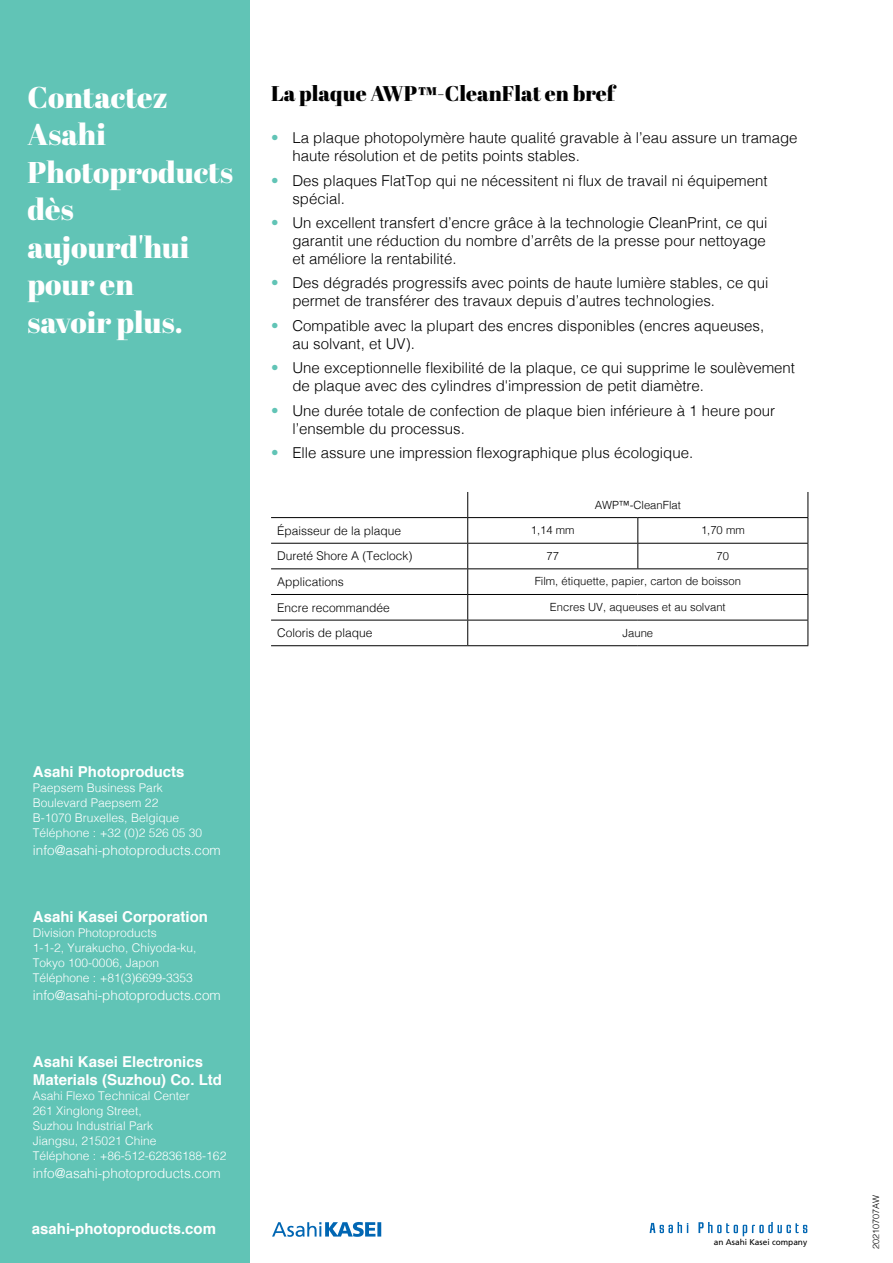
<style>
.page{position:relative;width:893px;height:1263px;background:#fff}
.page>*{position:absolute;margin:0;border:0;box-sizing:border-box;transform-origin:0 0}
.t1{font:30px/37.5px "Abril Fatface";color:#fff}
.t2{font:21.3px "Abril Fatface";color:#000}
.t3{font:300 15px/18px "Helvetica";color:#000}
.t4{font:700 15px/18px "Helvetica";color:#fff}
.t5{font:300 13.5px "Helvetica";color:#fff}
.t6{font:300 12px/15px "Helvetica";color:#fff}
.t7{font:300 12px "Helvetica";color:#000}
.t8{font:300 11.25px "Helvetica";color:#000}
.t9{font:300 9px "Helvetica";color:#000}
.t10{font:8.25px "Frutiger LT Std";color:#000}
.s1{color:#61c4b6}
</style>
<div class="page">
<div style="left:0;top:0;width:250px;height:1263px;background:#61c4b6"></div>
<svg style="left:272px;top:1222px;width:109px;height:15px"></svg>
<svg style="left:650px;top:1223px;width:38px;height:10px"></svg>
<svg style="left:698px;top:1223px;width:109px;height:13px"></svg>
<hr style="left:271px;top:543px;width:197px;height:1px;background:#000">
<hr style="left:271px;top:568px;width:197px;height:1px;background:#000">
<hr style="left:271px;top:594px;width:197px;height:1px;background:#000">
<hr style="left:271px;top:620px;width:197px;height:1px;background:#000">
<hr style="left:271px;top:645px;width:197px;height:1px;background:#000">
<hr style="left:468px;top:543px;width:170px;height:1px;background:#000">
<hr style="left:638px;top:543px;width:170px;height:1px;background:#000">
<svg style="left:637px;top:518px;width:1px;height:50px"></svg>
<svg style="left:807px;top:492px;width:1px;height:153px"></svg>
<hr style="left:468px;top:568px;width:170px;height:1px;background:#000">
<hr style="left:638px;top:568px;width:170px;height:1px;background:#000">
<hr style="left:468px;top:594px;width:170px;height:1px;background:#000">
<hr style="left:638px;top:594px;width:170px;height:1px;background:#000">
<hr style="left:468px;top:620px;width:170px;height:1px;background:#000">
<hr style="left:638px;top:620px;width:170px;height:1px;background:#000">
<hr style="left:468px;top:645px;width:170px;height:1px;background:#000">
<hr style="left:638px;top:645px;width:170px;height:1px;background:#000">
<svg style="left:467px;top:492px;width:1px;height:153px"></svg>
<hr style="left:468px;top:517px;width:170px;height:1px;background:#000">
<hr style="left:638px;top:517px;width:170px;height:1px;background:#000">
<hr style="left:271px;top:517px;width:197px;height:1px;background:#000">
<h1 class="t1" style="left:28px;top:77px;width:207px">Contactez<br>Asahi<br>Photoproducts dès aujourd'hui pour en<br>savoir plus.</h1>
<h2 class="t2" style="left:271px;top:78px;width:345px">La plaque AWP™-CleanFlat en bref</h2>
<p class="t3" style="left:292px;top:128px;width:507px;text-indent:-21px"><span class="s1">•</span> La plaque photopolymère haute qualité gravable à l’eau assure un tramage haute résolution et de petits points stables.</p>
<p class="t3" style="left:292px;top:170px;width:477px;text-indent:-21px"><span class="s1">•</span> Des plaques FlatTop qui ne nécessitent ni flux de travail ni équipement spécial.</p>
<p class="t3" style="left:292px;top:213px;width:477px;text-align:justify;text-indent:-21px"><span class="s1">•</span> Un excellent transfert d’encre grâce à la technologie CleanPrint, ce qui garantit une réduction du nombre d’arrêts de la presse pour nettoyage et améliore la rentabilité.</p>
<p class="t3" style="left:292px;top:273px;width:477px;text-indent:-21px"><span class="s1">•</span> Des dégradés progressifs avec points de haute lumière stables, ce qui permet de transférer des travaux depuis d’autres technologies.</p>
<p class="t3" style="left:292px;top:315px;width:473px;text-indent:-21px"><span class="s1">•</span> Compatible avec la plupart des encres disponibles (encres aqueuses, au solvant, et UV).</p>
<p class="t3" style="left:292px;top:358px;width:504px;text-indent:-21px"><span class="s1">•</span> Une exceptionnelle flexibilité de la plaque, ce qui supprime le soulèvement de plaque avec des cylindres d'impression de petit diamètre.</p>
<p class="t3" style="left:292px;top:400px;width:484px;text-indent:-21px"><span class="s1">•</span> Une durée totale de confection de plaque bien inférieure à 1 heure pour l’ensemble du processus.</p>
<p class="t3" style="left:271px;top:442px;width:424px"><span class="s1">•</span> Elle assure une impression flexographique plus écologique.</p>
<p class="t8" style="left:595px;top:495px;width:88px">AWP™-CleanFlat</p>
<p class="t7" style="left:277px;top:520px;width:126px">Épaisseur de la plaque</p>
<p class="t8" style="left:531px;top:521px;width:45px">1,14 mm</p>
<p class="t8" style="left:701px;top:521px;width:45px">1,70 mm</p>
<p class="t7" style="left:277px;top:546px;width:137px">Dureté Shore A (Teclock)</p>
<p class="t8" style="left:547px;top:546px;width:14px">77</p>
<p class="t8" style="left:717px;top:546px;width:14px">70</p>
<p class="t7" style="left:277px;top:571px;width:68px">Applications</p>
<p class="t8" style="left:535px;top:572px;width:208px">Film, étiquette, papier, carton de boisson</p>
<p class="t7" style="left:277px;top:597px;width:114px">Encre recommandée</p>
<p class="t8" style="left:550px;top:597px;width:177px">Encres UV, aqueuses et au solvant</p>
<p class="t7" style="left:277px;top:623px;width:97px">Coloris de plaque</p>
<p class="t8" style="left:622px;top:623px;width:32px">Jaune</p>
<p class="t4" style="left:33px;top:763px;width:153px">Asahi Photoproducts</p>
<p class="t6" style="left:33px;top:780px;width:171px">Paepsem Business Park<br>Boulevard Paepsem 22<br>B-1070 Bruxelles, Belgique<br>Téléphone : +32 (0)2 526 05 30</p>
<p class="t5" style="left:33px;top:839px;width:189px">info@asahi-photoproducts.com</p>
<p class="t4" style="left:33px;top:908px;width:177px">Asahi Kasei Corporation</p>
<p class="t6" style="left:33px;top:924px;width:165px">Division Photoproducts<br>1-1-2, Yurakucho, Chiyoda-ku,<br>Tokyo 100-0006, Japon<br>Téléphone : +81(3)6699-3353</p>
<p class="t5" style="left:33px;top:984px;width:189px">info@asahi-photoproducts.com</p>
<p class="t4" style="left:33px;top:1053px;width:191px">Asahi Kasei Electronics<br>Materials (Suzhou) Co. Ltd</p>
<p class="t6" style="left:33px;top:1087px;width:195px">Asahi Flexo Technical Center<br>261 Xinglong Street,<br>Suzhou Industrial Park<br>Jiangsu, 215021 Chine<br>Téléphone : +86-512-62836188-162</p>
<p class="t5" style="left:33px;top:1162px;width:189px">info@asahi-photoproducts.com</p>
<p class="t4" style="left:32px;top:1220px;width:186px">asahi-photoproducts.com</p>
<p class="t10" style="left:714px;top:1238px;width:95px">an Asahi Kasei company</p>
<p class="t9" style="left:868px;top:1249px;width:56px;rotate:-90deg">20210707AW</p>
</div>
